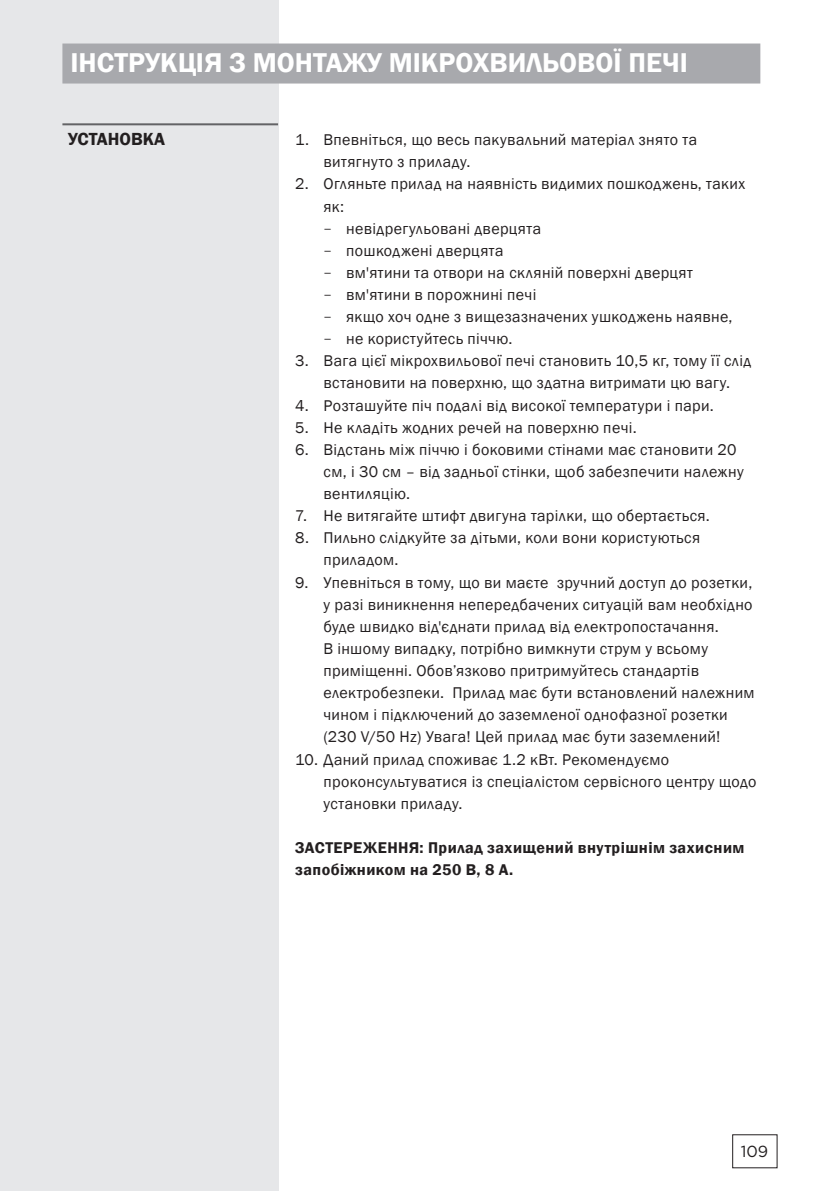
<style>
.page{position:relative;width:823px;height:1191px;background:#fff}
.page>*{position:absolute;margin:0;border:0;box-sizing:border-box;transform-origin:0 0}
.naslov_1{font:600 28px "Franklin Gothic";color:#fff}
.naslov_2a{font:600 18px "Franklin Gothic";color:#231f20}
.seznam_stevilke{font:16px/22.2px "Franklin Gothic";letter-spacing:.025em;color:#231f20}
.besedilo{font:600 16px/22.2px "Franklin Gothic";letter-spacing:.03em;color:#231f20}
.t1{font:16px "Gotham";color:#231f20}
.s1{font-family:"Gotham";font-weight:300}
</style>
<div class="page">
<div style="left:0;top:0;width:278px;height:1191px;background:#e6e7e9"></div>
<hr style="left:62px;top:123px;width:216px;height:2px;background:#636366">
<div style="left:62px;top:44px;width:697px;height:40px;background:#a8a9ad"></div>
<p class="naslov_1" style="left:70px;top:46px;width:618px">ІНСТРУКЦІЯ З МОНТАЖУ МІКРОХВИЛЬОВОЇ ПЕЧІ</p>
<p class="naslov_2a" style="left:68px;top:128px;width:98px">УСТАНОВКА</p>
<p class="seznam_stevilke" style="left:323px;top:129px;width:375px;text-indent:-28px">1. Впевніться, що весь пакувальний матеріал знято та витягнуто з приладу.</p>
<p class="seznam_stevilke" style="left:323px;top:173px;width:423px;text-indent:-28px">2. Огляньте прилад на наявність видимих пошкоджень, таких як:</p>
<p class="seznam_stevilke" style="left:323px;top:217px;width:219px"><span class="s1">–</span> невідрегульовані дверцята</p>
<p class="seznam_stevilke" style="left:323px;top:240px;width:181px"><span class="s1">–</span> пошкоджені дверцята</p>
<p class="seznam_stevilke" style="left:323px;top:262px;width:370px"><span class="s1">–</span> вм'ятини та отвори на скляній поверхні дверцят</p>
<p class="seznam_stevilke" style="left:323px;top:284px;width:214px"><span class="s1">–</span> вм'ятини в порожнині печі</p>
<p class="seznam_stevilke" style="left:323px;top:306px;width:410px"><span class="s1">–</span> якщо хоч одне з вищезазначених ушкоджень наявне,</p>
<p class="seznam_stevilke" style="left:323px;top:328px;width:190px"><span class="s1">–</span> не користуйтесь піччю.</p>
<p class="seznam_stevilke" style="left:295px;top:350px;width:457px;text-align:center">3. Вага цієї мікрохвильової печі становить 10,5 кг, тому її слід встановити на поверхню, що здатна витримати цю вагу.</p>
<p class="seznam_stevilke" style="left:295px;top:394px;width:420px">4. Розташуйте піч подалі від високої температури і пари.</p>
<p class="seznam_stevilke" style="left:295px;top:416px;width:343px">5. Не кладіть жодних речей на поверхню печі.</p>
<p class="seznam_stevilke" style="left:323px;top:439px;width:421px;text-indent:-28px">6. Відстань між піччю і боковими стінами має становити 20 см, і 30 cм – від задньої стінки, щоб забезпечити належну вентиляцію.</p>
<p class="seznam_stevilke" style="left:295px;top:505px;width:416px">7. Не витягайте штифт двигуна тарілки, що обертається.</p>
<p class="seznam_stevilke" style="left:323px;top:527px;width:378px;text-indent:-28px">8. Пильно слідкуйте за дітьми, коли вони користуються приладом.</p>
<p class="seznam_stevilke" style="left:323px;top:571px;width:432px;text-indent:-28px">9. Упевніться в тому, що ви маєте зручний доступ до розетки, у разі виникнення непередбачених ситуацій вам необхідно буде швидко від'єднати прилад від електропостачання.<br>В іншому випадку, потрібно вимкнути струм у всьому приміщенні. Обов’язково притримуйтесь стандартів електробезпеки. Прилад має бути встановлений належним чином і підключений до заземленої однофазної розетки (230 V/50 Hz) Увага! Цей прилад має бути заземлений!</p>
<p class="seznam_stevilke" style="left:323px;top:748px;width:434px;text-indent:-28px">10. Даний прилад споживає 1.2 кВт. Рекомендуємо проконсультуватися із спеціалістом сервісного центру щодо установки приладу.</p>
<p class="besedilo" style="left:295px;top:836px;width:450px">ЗАСТЕРЕЖЕННЯ: Прилад захищений внутрішнім захисним запобіжником на 250 В, 8 А.</p>
<p class="t1" style="left:740px;top:1140px;width:29px">109</p>
</div>
